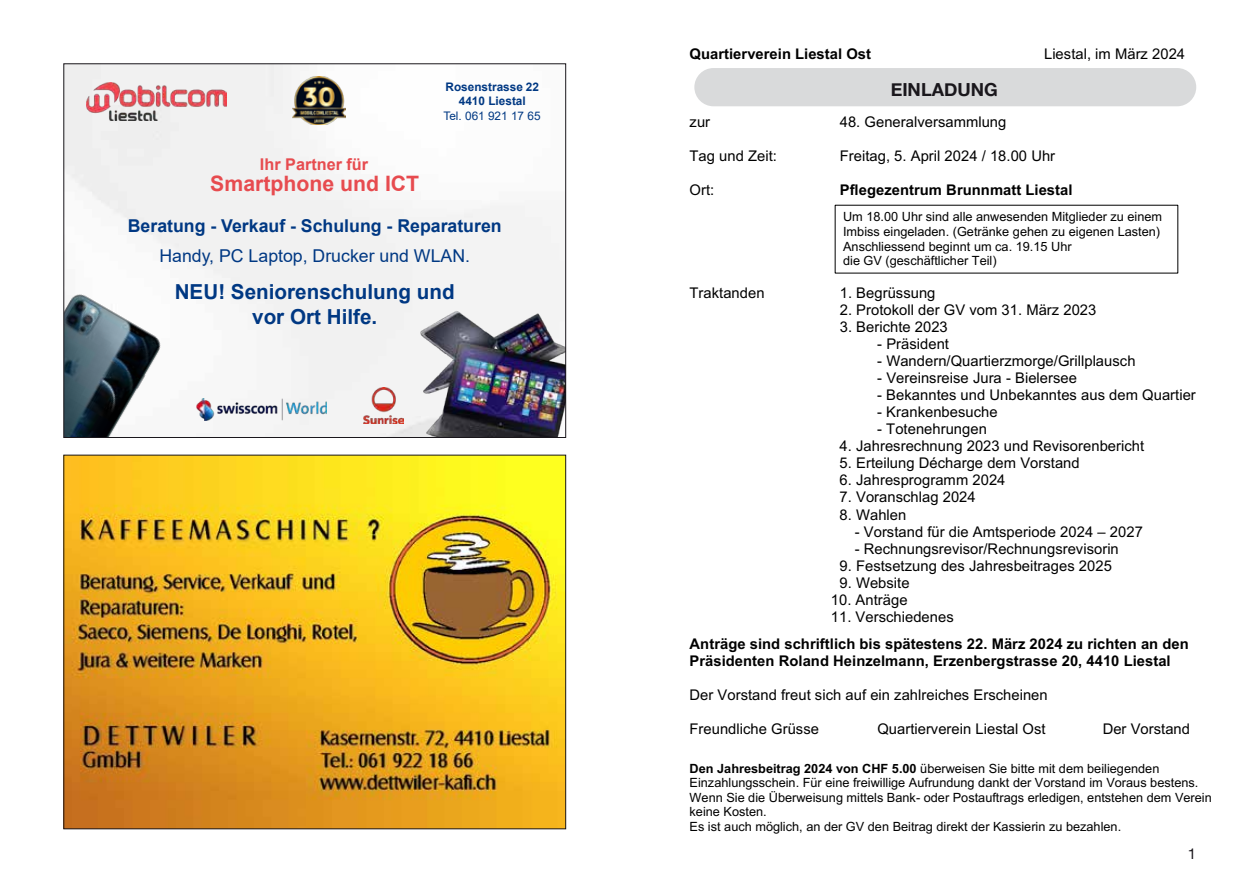
<style>
.page{position:relative;width:1259px;height:893px;background:#fff}
.page>*{position:absolute;margin:0;border:0;box-sizing:border-box;transform-origin:0 0}
.t1{font:700 21.3px "Arial";color:#e74b4f}
.t2{font:700 20.7px/24.8px "Arial";color:#003883;text-align:center}
.t3{font:700 18px "Helvetica Neue";color:#1a171c}
.t4{font:700 17.7px "Arial";color:#003883}
.t5{font:17.7px "Arial";color:#003883}
.t6{font:700 16.2px "Arial";color:#e74b4f}
.t7{font:15px "Helvetica Neue";color:#1a171c}
.t8{font:14.7px "Arial";letter-spacing:.005em;color:#000}
.t9{font:700 14.7px/17.1px "Arial";letter-spacing:.005em;color:#000}
.t10{font:12.75px/14.5px "Arial";color:#000}
.t11{font:700 11.85px/14.1px "Arial";color:#003883;text-align:center}
.t12{font:11.85px "Arial";color:#003883}
.s1{font-weight:700}
</style>
<div class="page">
<img style="left:65px;top:65px;width:499px;height:371px">
<img style="left:293px;top:77px;width:52px;height:48px">
<img style="left:87px;top:82px;width:140px;height:38px">
<img style="left:197px;top:398px;width:129px;height:23px">
<img style="left:363px;top:388px;width:40px;height:35px">
<img style="left:418px;top:310px;width:146px;height:126px">
<img style="left:65px;top:276px;width:122px;height:160px">
<div style="left:694px;top:68px;width:502px;height:38px;background:#d9dadb;border-radius:19px"></div>
<img style="left:65px;top:457px;width:499px;height:370px">
<p class="t6" style="left:260px;top:153px;width:110px">Ihr Partner für</p>
<h1 class="t1" style="left:210px;top:169px;width:210px">Smartphone und ICT</h1>
<p class="t11" style="left:445px;top:80px;width:95px">Rosenstrasse 22<br>4410 Liestal</p>
<p class="t12" style="left:443px;top:107px;width:99px">Tel. 061 921 17 65</p>
<p class="t4" style="left:128px;top:213px;width:375px">Beratung - Verkauf - Schulung - Reparaturen</p>
<p class="t5" style="left:159px;top:244px;width:312px">Handy, PC Laptop, Drucker und WLAN.</p>
<h2 class="t2" style="left:175px;top:280px;width:281px">NEU! Seniorenschulung und vor Ort Hilfe.</h2>
<p class="t9" style="left:689px;top:45px;width:183px">Quartierverein Liestal Ost</p>
<p class="t8" style="left:1044px;top:44px;width:143px">Liestal, im März 2024</p>
<p class="t9" style="left:901px;top:80px;width:90px">EINLADUNG</p>
<p class="t8" style="left:689px;top:112px;width:22px">zur</p>
<p class="t8" style="left:840px;top:112px;width:168px">48. Generalversammlung</p>
<p class="t8" style="left:689px;top:146px;width:89px">Tag und Zeit:</p>
<p class="t8" style="left:840px;top:146px;width:217px">Freitag, 5. April 2024 / 18.00 Uhr</p>
<p class="t8" style="left:689px;top:180px;width:26px">Ort:</p>
<p class="t9" style="left:839px;top:182px;width:234px">Pflegezentrum Brunnmatt Liestal</p>
<p class="t3" style="left:890px;top:75px;width:108px">EINLADUNG</p>
<p class="t10" style="left:843px;top:210px;width:320px">Um 18.00 Uhr sind alle anwesenden Mitglieder zu einem Imbiss eingeladen. (Getränke gehen zu eigenen Lasten)<br>Anschliessend beginnt um ca. 19.15 Uhr<br>die GV (geschäftlicher Teil)</p>
<p class="t8" style="left:689px;top:283px;width:77px">Traktanden</p>
<p class="t8" style="left:839px;top:283px;width:97px">1. Begrüssung</p>
<p class="t8" style="left:839px;top:300px;width:258px">2. Protokoll der GV vom 31. März 2023</p>
<p class="t8" style="left:839px;top:317px;width:110px">3. Berichte 2023</p>
<p class="t8" style="left:877px;top:334px;width:73px">- Präsident</p>
<p class="t8" style="left:877px;top:351px;width:260px">- Wandern/Quartierzmorge/Grillplausch</p>
<p class="t8" style="left:877px;top:368px;width:201px">- Vereinsreise Jura - Bielersee</p>
<p class="t8" style="left:877px;top:385px;width:320px">- Bekanntes und Unbekanntes aus dem Quartier</p>
<p class="t8" style="left:877px;top:402px;width:122px">- Krankenbesuche</p>
<p class="t8" style="left:877px;top:419px;width:111px">- Totenehrungen</p>
<p class="t8" style="left:839px;top:436px;width:306px">4. Jahresrechnung 2023 und Revisorenbericht</p>
<p class="t8" style="left:839px;top:453px;width:242px">5. Erteilung Décharge dem Vorstand</p>
<p class="t8" style="left:839px;top:470px;width:167px">6. Jahresprogramm 2024</p>
<p class="t8" style="left:839px;top:488px;width:138px">7. Voranschlag 2024</p>
<p class="t8" style="left:839px;top:505px;width:68px">8. Wahlen</p>
<p class="t8" style="left:855px;top:522px;width:289px">- Vorstand für die Amtsperiode 2024 – 2027</p>
<p class="t8" style="left:854px;top:539px;width:265px">- Rechnungsrevisor/Rechnungsrevisorin</p>
<p class="t8" style="left:839px;top:556px;width:274px">9. Festsetzung des Jahresbeitrages 2025</p>
<p class="t8" style="left:839px;top:573px;width:72px">9. Website</p>
<p class="t8" style="left:831px;top:590px;width:78px">10. Anträge</p>
<p class="t8" style="left:831px;top:607px;width:124px">11. Verschiedenes</p>
<p class="t9" style="left:689px;top:636px;width:501px">Anträge sind schriftlich bis spätestens 22. März 2024 zu richten an den<br>Präsidenten Roland Heinzelmann, Erzenbergstrasse 20, 4410 Liestal</p>
<p class="t8" style="left:689px;top:685px;width:360px">Der Vorstand freut sich auf ein zahlreiches Erscheinen</p>
<p class="t8" style="left:689px;top:719px;width:131px">Freundliche Grüsse</p>
<p class="t8" style="left:877px;top:719px;width:170px">Quartierverein Liestal Ost</p>
<p class="t8" style="left:1102px;top:719px;width:89px">Der Vorstand</p>
<p class="t10" style="left:689px;top:761px;width:524px"><span class="s1">Den Jahresbeitrag 2024 von CHF 5.00</span> überweisen Sie bitte mit dem beiliegenden Einzahlungsschein. Für eine freiwillige Aufrundung dankt der Vorstand im Voraus bestens.<br>Wenn Sie die Überweisung mittels Bank- oder Postauftrags erledigen, entstehen dem Verein keine Kosten.<br>Es ist auch möglich, an der GV den Beitrag direkt der Kassierin zu bezahlen.</p>
<p class="t7" style="left:1188px;top:843px;width:10px">1</p>
</div>
